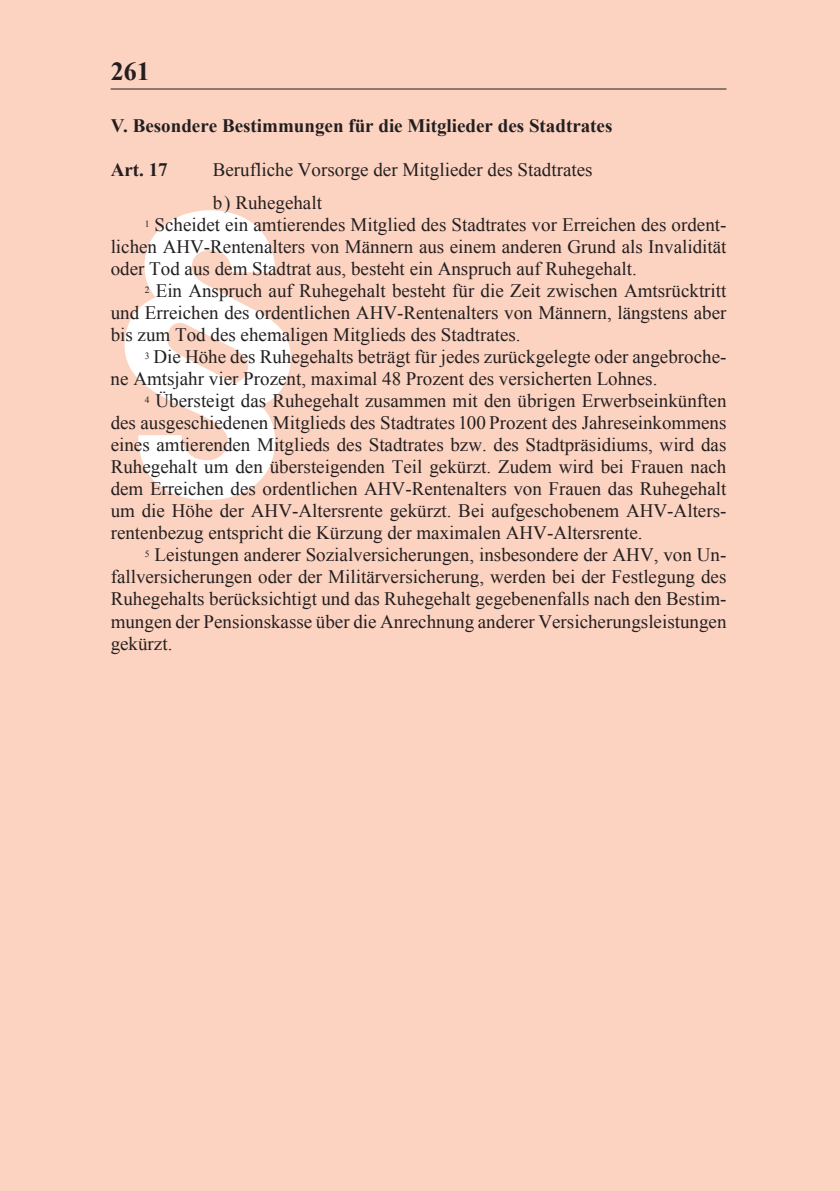
<style>
.page{position:relative;width:840px;height:1191px;background:#fff}
.page>*{position:absolute;margin:0;border:0;box-sizing:border-box;transform-origin:0 0}
.t1{font:800 318px "Helvetica Neue";color:#fff;scale:.93 1}
.t2{font:700 26px "Times New Roman";color:#231f20}
.t3{font:19px/22px "Times New Roman";color:#231f20;text-align:justify}
.t4{font:700 19px "Times New Roman";color:#231f20}
</style>
<div class="page">
<div style="left:0;top:0;width:839px;height:1191px;background:#fcd2c0"></div>
<hr style="left:111px;top:88px;width:615px;height:1px;background:#231f20">
<h2 class="t2" style="left:111px;top:53px;width:41px">261</h2>
<p class="t4" style="left:111px;top:112px;width:503px">V. Besondere Bestimmungen für die Mitglieder des Stadtrates</p>
<p class="t4" style="left:111px;top:156px;width:58px">Art. 17</p>
<p class="t3" style="left:213px;top:153px;width:381px;line-height:33.4px">Berufliche Vorsorge der Mitglieder des Stadtrates b) Ruhegehalt</p>
<p class="t3" style="left:111px;top:214px;width:617px;text-indent:34px"><sup>1</sup> Scheidet ein amtierendes Mitglied des Stadtrates vor Erreichen des ordent&shy;lichen AHV-Rentenalters von Männern aus einem anderen Grund als Invalidität oder Tod aus dem Stadtrat aus, besteht ein Anspruch auf Ruhegehalt.</p>
<p class="t3" style="left:111px;top:280px;width:617px;text-indent:34px"><sup>2</sup> Ein Anspruch auf Ruhegehalt besteht für die Zeit zwischen Amtsrücktritt und Erreichen des ordentlichen AHV-Rentenalters von Männern, längstens aber bis zum Tod des ehemaligen Mitglieds des Stadtrates.</p>
<p class="t3" style="left:111px;top:346px;width:617px;text-indent:34px"><sup>3</sup> Die Höhe des Ruhegehalts beträgt für jedes zurückgelegte oder angebroche&shy;ne Amtsjahr vier Prozent, maximal 48 Prozent des versicherten Lohnes.</p>
<p class="t3" style="left:111px;top:390px;width:617px;text-indent:34px"><sup>4</sup> Übersteigt das Ruhegehalt zusammen mit den übrigen Erwerbseinkünften des ausgeschiedenen Mitglieds des Stadtrates 100 Prozent des Jahreseinkommens eines amtierenden Mitglieds des Stadtrates bzw. des Stadtpräsidiums, wird das Ruhegehalt um den übersteigenden Teil gekürzt. Zudem wird bei Frauen nach dem Erreichen des ordentlichen AHV-Rentenalters von Frauen das Ruhegehalt um die Höhe der AHV-Altersrente gekürzt. Bei aufgeschobenem AHV-Alters&shy;rentenbezug entspricht die Kürzung der maximalen AHV-Altersrente.</p>
<p class="t3" style="left:111px;top:544px;width:617px;text-indent:34px"><sup>5</sup> Leistungen anderer Sozialversicherungen, insbesondere der AHV, von Un&shy;fallversicherungen oder der Militärversicherung, werden bei der Festlegung des Ruhegehalts berücksichtigt und das Ruhegehalt gegebenenfalls nach den Bestim&shy;mungen der Pensionskasse über die Anrechnung anderer Versicherungsleistungen gekürzt.</p>
<h1 class="t1" style="left:114px;top:140px;width:202px">§</h1>
</div>
